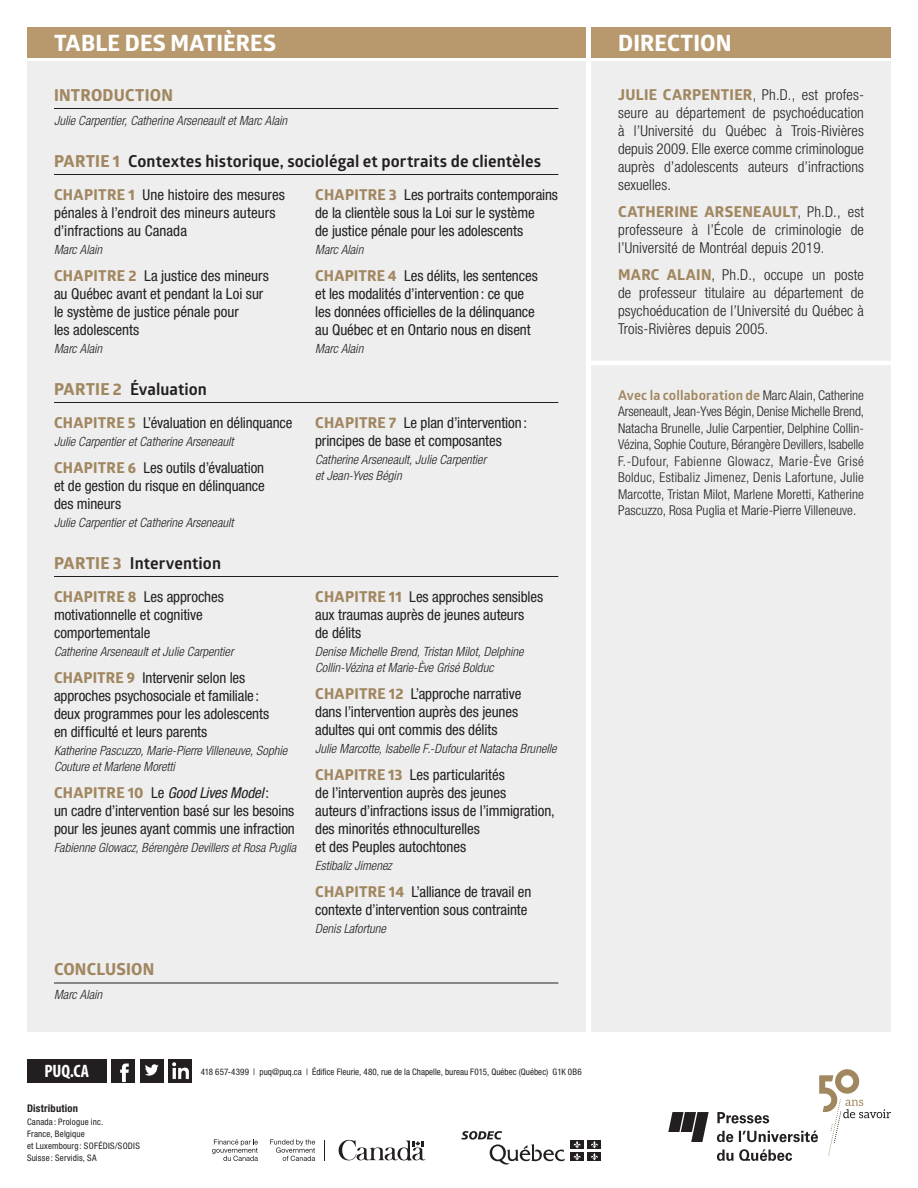
<style>
.page{position:relative;width:918px;height:1188px;background:#fff}
.page>*{position:absolute;margin:0;border:0;box-sizing:border-box;transform-origin:0 0}
._1_Fiche_Titre_verso{font:700 22.5px "Globerx";letter-spacing:.01em;color:#fff}
.t1{font:700 condensed 18px "Myriad Pro";color:#fff}
._2_Fiche_Niv1-verso{font:700 16.5px "Glober";letter-spacing:.005em;color:#231f20}
._2_Fiche_Niv1-verso-2{font:700 16.5px "Globerx";letter-spacing:.015em;color:#a18760}
._3_Fiche_Niv2-verso{font:condensed 15px/18px "Helvetica Neue LT Std";letter-spacing:-.005em;color:#231f20}
._7_Fiche_bios_auteur{font:300 condensed 15px/18px "Helvetica Neue LT Std";letter-spacing:.01em;color:#231f20;text-align:justify}
._8_Fiche_collaborati{font:300 condensed 13.5px/16.5px "Helvetica Neue LT Std";letter-spacing:.005em;color:#231f20;text-align:justify}
._6_Fiche_auteurs-ver{font:italic 300 condensed 12.75px/16.5px "Helvetica Neue LT Std";letter-spacing:.005em;color:#231f20}
.t2{font:700 condensed 10.5px "Helvetica Neue LT Std";letter-spacing:.02em;color:#231f20}
.t3{font:condensed 9px/12px "Helvetica Neue LT Std";letter-spacing:.015em;color:#231f20}
.s1{font-family:"Globerx";font-weight:700;font-stretch:normal;color:#a18760}
.s2{font-family:"Globerx";color:#a18760}
.s3{font-style:italic}
.s4{font-family:"Glober";font-weight:700;font-stretch:normal;color:#a18760}
</style>
<div class="page">
<div style="left:591px;top:62px;width:300px;height:970px;background:#eeeeef"></div>
<div style="left:27px;top:62px;width:558px;height:970px;background:#eeeeef"></div>
<svg style="left:668px;top:1112px;width:41px;height:30px"></svg>
<svg style="left:717px;top:1069px;width:174px;height:92px"></svg>
<svg style="left:339px;top:1139px;width:86px;height:22px"></svg>
<svg style="left:212px;top:1139px;width:46px;height:22px"></svg>
<svg style="left:270px;top:1139px;width:45px;height:22px"></svg>
<svg style="left:324px;top:1140px;width:1px;height:21px"></svg>
<div style="left:570px;top:1141px;width:14px;height:8px;background:#231f20"></div>
<div style="left:588px;top:1141px;width:13px;height:8px;background:#231f20"></div>
<div style="left:570px;top:1153px;width:14px;height:8px;background:#231f20"></div>
<svg style="left:574px;top:1141px;width:7px;height:19px"></svg>
<div style="left:588px;top:1153px;width:13px;height:8px;background:#231f20"></div>
<svg style="left:591px;top:1141px;width:7px;height:19px"></svg>
<svg style="left:461px;top:1131px;width:104px;height:34px"></svg>
<div style="left:140px;top:1059px;width:23px;height:23px;background:#231f20"></div>
<svg style="left:145px;top:1064px;width:14px;height:12px"></svg>
<div style="left:112px;top:1059px;width:23px;height:23px;background:#231f20"></div>
<svg style="left:120px;top:1064px;width:9px;height:18px"></svg>
<div style="left:168px;top:1059px;width:24px;height:23px;background:#231f20"></div>
<img style="left:172px;top:1062px;width:17px;height:18px">
<div style="left:27px;top:1059px;width:80px;height:23px;background:#231f20"></div>
<div style="left:27px;top:27px;width:558px;height:30px;background:#b8996d"></div>
<div style="left:591px;top:27px;width:300px;height:30px;background:#b8996d"></div>
<hr style="left:588px;top:361px;width:306px;height:4px;background:#fff">
<hr style="left:54px;top:108px;width:504px;height:1px;background:#231f20">
<hr style="left:54px;top:174px;width:504px;height:1px;background:#231f20">
<hr style="left:54px;top:402px;width:504px;height:1px;background:#231f20">
<hr style="left:54px;top:576px;width:504px;height:1px;background:#231f20">
<hr style="left:54px;top:983px;width:504px;height:1px;background:#231f20">
<h1 class="_1_Fiche_Titre_verso" style="left:54px;top:26px;width:224px">TABLE DES MATIÈRES</h1>
<p class="_1_Fiche_Titre_verso" style="left:618px;top:26px;width:115px">DIRECTION</p>
<p class="_7_Fiche_bios_auteur" style="left:618px;top:85px;width:247px"><span class="s1">JULIE CARPENTIER</span>, Ph.D., est profes&shy;seure au département de psychoéducation à l’Université du Québec à Trois-Rivières depuis 2009. Elle exerce comme criminologue auprès d’adolescents auteurs d’infractions sexuelles.</p>
<p class="_7_Fiche_bios_auteur" style="left:618px;top:202px;width:247px"><span class="s1">CATHERINE ARSENEAULT</span>, Ph.D., est professeure à l’École de criminologie de l’Université de Montréal depuis 2019.</p>
<p class="_7_Fiche_bios_auteur" style="left:618px;top:265px;width:247px"><span class="s1">MARC ALAIN</span>, Ph.D., occupe un poste de professeur titulaire au département de psychoéducation de l’Université du Québec à Trois-Rivières depuis 2005.</p>
<p class="_2_Fiche_Niv1-verso-2" style="left:54px;top:83px;width:120px">INTRODUCTION</p>
<p class="_6_Fiche_auteurs-ver" style="left:54px;top:112px;width:235px">Julie Carpentier, Catherine Arseneault et Marc Alain</p>
<p class="_2_Fiche_Niv1-verso" style="left:54px;top:149px;width:489px"><span class="s2">PARTIE 1</span> Contextes historique, sociolégal et portraits de clientèles</p>
<p class="_3_Fiche_Niv2-verso" style="left:54px;top:185px;width:232px"><span class="s1">CHAPITRE 1</span> Une histoire des mesures pénales à l’endroit des mineurs auteurs d’infractions au Canada</p>
<p class="_6_Fiche_auteurs-ver" style="left:54px;top:241px;width:50px">Marc Alain</p>
<p class="_3_Fiche_Niv2-verso" style="left:54px;top:266px;width:216px"><span class="s1">CHAPITRE 2</span> La justice des mineurs au Québec avant et pendant la Loi sur le système de justice pénale pour<br>les adolescents</p>
<p class="_6_Fiche_auteurs-ver" style="left:54px;top:340px;width:50px">Marc Alain</p>
<p class="_3_Fiche_Niv2-verso" style="left:315px;top:185px;width:244px"><span class="s1">CHAPITRE 3</span> Les portraits contemporains de la clientèle sous la Loi sur le système<br>de justice pénale pour les adolescents</p>
<p class="_6_Fiche_auteurs-ver" style="left:315px;top:241px;width:50px">Marc Alain</p>
<p class="_3_Fiche_Niv2-verso" style="left:315px;top:266px;width:224px"><span class="s1">CHAPITRE 4</span> Les délits, les sentences et les modalités d’intervention: ce que les données officielles de la délinquance au Québec et en Ontario nous en disent</p>
<p class="_6_Fiche_auteurs-ver" style="left:315px;top:340px;width:50px">Marc Alain</p>
<p class="_2_Fiche_Niv1-verso" style="left:54px;top:377px;width:154px"><span class="s2">PARTIE 2</span> Évaluation</p>
<p class="_3_Fiche_Niv2-verso" style="left:54px;top:413px;width:240px"><span class="s1">CHAPITRE 5</span> L’évaluation en délinquance</p>
<p class="_6_Fiche_auteurs-ver" style="left:54px;top:433px;width:181px">Julie Carpentier et Catherine Arseneault</p>
<p class="_3_Fiche_Niv2-verso" style="left:54px;top:458px;width:212px;text-align:justify"><span class="s1">CHAPITRE 6</span> Les outils d’évaluation et de gestion du risque en délinquance des mineurs</p>
<p class="_6_Fiche_auteurs-ver" style="left:54px;top:514px;width:181px">Julie Carpentier et Catherine Arseneault</p>
<p class="_2_Fiche_Niv1-verso" style="left:54px;top:551px;width:169px"><span class="s2">PARTIE 3</span> Intervention</p>
<p class="_3_Fiche_Niv2-verso" style="left:54px;top:587px;width:171px"><span class="s1">CHAPITRE 8</span> Les approches motivationnelle et cognitive comportementale</p>
<p class="_6_Fiche_auteurs-ver" style="left:54px;top:643px;width:181px">Catherine Arseneault et Julie Carpentier</p>
<p class="_3_Fiche_Niv2-verso" style="left:54px;top:668px;width:217px"><span class="s1">CHAPITRE 9</span> Intervenir selon les approches psychosociale et familiale : deux programmes pour les adolescents en difficulté et leurs parents</p>
<p class="_6_Fiche_auteurs-ver" style="left:54px;top:742px;width:235px">Katherine Pascuzzo, Marie-Pierre Villeneuve, Sophie<br>Couture et Marlene Moretti</p>
<p class="_3_Fiche_Niv2-verso" style="left:54px;top:784px;width:242px"><span class="s1">CHAPITRE 10</span> Le <span class="s3">Good Lives Model</span>:<br>un cadre d’intervention basé sur les besoins pour les jeunes ayant commis une infraction</p>
<p class="_6_Fiche_auteurs-ver" style="left:54px;top:840px;width:244px">Fabienne Glowacz, Bérengère Devillers et Rosa Puglia</p>
<p class="_2_Fiche_Niv1-verso-2" style="left:54px;top:957px;width:102px">CONCLUSION</p>
<p class="_6_Fiche_auteurs-ver" style="left:54px;top:987px;width:50px">Marc Alain</p>
<p class="_3_Fiche_Niv2-verso" style="left:315px;top:413px;width:213px"><span class="s1">CHAPITRE 7</span> Le plan d’intervention: principes de base et composantes</p>
<p class="_6_Fiche_auteurs-ver" style="left:315px;top:451px;width:173px">Catherine Arseneault, Julie Carpentier et Jean-Yves Bégin</p>
<p class="_3_Fiche_Niv2-verso" style="left:315px;top:587px;width:230px"><span class="s1">CHAPITRE 11</span> Les approches sensibles aux traumas auprès de jeunes auteurs<br>de délits</p>
<p class="_6_Fiche_auteurs-ver" style="left:315px;top:643px;width:210px">Denise Michelle Brend, Tristan Milot, Delphine<br>Collin-Vézina et Marie-Ève Grisé Bolduc</p>
<p class="_3_Fiche_Niv2-verso" style="left:315px;top:685px;width:208px"><span class="s1">CHAPITRE 12</span> L’approche narrative dans l’intervention auprès des jeunes adultes qui ont commis des délits</p>
<p class="_6_Fiche_auteurs-ver" style="left:315px;top:741px;width:243px">Julie Marcotte, Isabelle F.-Dufour et Natacha Brunelle</p>
<p class="_3_Fiche_Niv2-verso" style="left:315px;top:766px;width:241px"><span class="s1">CHAPITRE 13</span> Les particularités<br>de l’intervention auprès des jeunes<br>auteurs d’infractions issus de l’immigration, des minorités ethnoculturelles<br>et des Peuples autochtones</p>
<p class="_6_Fiche_auteurs-ver" style="left:315px;top:858px;width:78px">Estibaliz Jimenez</p>
<p class="_3_Fiche_Niv2-verso" style="left:315px;top:883px;width:218px"><span class="s1">CHAPITRE 14</span> L’alliance de travail en contexte d’intervention sous contrainte</p>
<p class="_6_Fiche_auteurs-ver" style="left:315px;top:921px;width:72px">Denis Lafortune</p>
<p class="t1" style="left:44px;top:1060px;width:46px">PUQ.CA</p>
<p class="t3" style="left:201px;top:1066px;width:382px">418 657-4399 | puq@puq.ca | Édifice Fleurie, 480, rue de la Chapelle, bureau F015, Québec (Québec) G1K 0B6</p>
<p class="t2" style="left:27px;top:1101px;width:53px">Distribution</p>
<p class="t3" style="left:27px;top:1116px;width:114px">Canada: Prologue inc.<br>France, Belgique<br>et Luxembourg: SOFÉDIS/SODIS<br>Suisse: Servidis, SA</p>
<p class="_8_Fiche_collaborati" style="left:618px;top:387px;width:248px"><span class="s4">Avec la collaboration de</span> Marc Alain, Catherine Arseneault, Jean-Yves Bégin, Denise Michelle Brend, Natacha Brunelle, Julie Carpentier, Delphine Collin-Vézina, Sophie Couture, Bérangère Devillers, Isabelle F.-Dufour, Fabienne Glowacz, Marie-Ève Grisé Bolduc, Estibaliz Jimenez, Denis Lafortune, Julie Marcotte, Tristan Milot, Marlene Moretti, Katherine Pascuzzo, Rosa Puglia et Marie-Pierre Villeneuve.</p>
</div>
